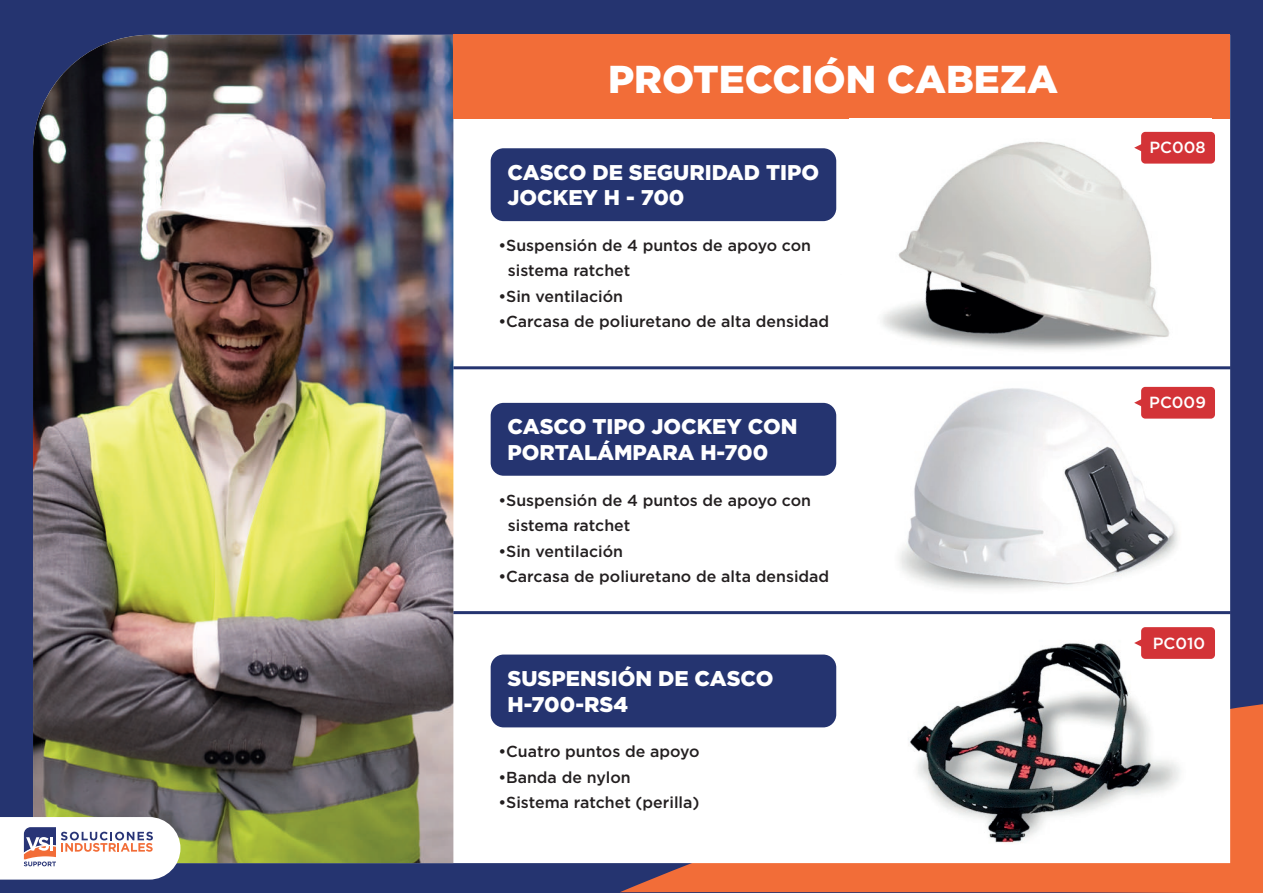
<style>
.page{position:relative;width:1263px;height:893px;background:#253470}
.page>*{position:absolute;margin:0;border:0;box-sizing:border-box;transform-origin:0 0}
.t1{font:900 38.85px "Gotham Pro";color:#fff}
.t2{font:900 21.3px/25.7px "Gotham";color:#fff}
.t3{font:500 16.2px "Gotham Pro";color:#fff}
.t4{font:500 15.9px/25.5px "Gotham Pro";color:#231f20}
</style>
<div class="page">
<svg style="left:620px;top:704px;width:643px;height:189px;background:#e56a3c"></svg>
<div style="left:453px;top:119px;width:777px;height:744px;background:#fff"></div>
<img style="left:33px;top:35px;width:420px;height:828px">
<div style="left:453px;top:35px;width:777px;height:84px;background:#f26d38"></div>
<hr style="left:453px;top:366px;width:778px;height:3px;background:#253470">
<hr style="left:453px;top:611px;width:778px;height:3px;background:#253470">
<div style="left:491px;top:148px;width:345px;height:73px;background:#253470;border-radius:13px"></div>
<div style="left:491px;top:403px;width:345px;height:73px;background:#253470;border-radius:13px"></div>
<div style="left:491px;top:654px;width:345px;height:73px;background:#253470;border-radius:13px"></div>
<img style="left:850px;top:119px;width:361px;height:243px">
<img style="left:865px;top:373px;width:348px;height:234px">
<img style="left:858px;top:620px;width:357px;height:240px">
<div style="left:1141px;top:132px;width:74px;height:32px;background:#d33337;border-radius:4px"></div>
<svg style="left:1134px;top:144px;width:8px;height:8px"></svg>
<div style="left:1141px;top:387px;width:74px;height:32px;background:#d33337;border-radius:4px"></div>
<svg style="left:1134px;top:399px;width:8px;height:8px"></svg>
<div style="left:1141px;top:627px;width:74px;height:32px;background:#d33337;border-radius:4px"></div>
<svg style="left:1134px;top:639px;width:7px;height:8px"></svg>
<svg style="left:0;top:817px;width:180px;height:63px;background:#e5dfe3"></svg>
<h1 class="t1" style="left:608px;top:56px;width:451px">PROTECCIÓN CABEZA</h1>
<h2 class="t2" style="left:507px;top:159px;width:313px">CASCO DE SEGURIDAD TIPO<br>JOCKEY H - 700</h2>
<p class="t4" style="left:508px;top:232px;width:305px;text-indent:-10px">•Suspensión de 4 puntos de apoyo con sistema ratchet</p>
<p class="t4" style="left:498px;top:283px;width:126px">•Sin ventilación</p>
<p class="t4" style="left:498px;top:309px;width:332px">•Carcasa de poliuretano de alta densidad</p>
<h2 class="t2" style="left:507px;top:413px;width:291px">CASCO TIPO JOCKEY CON<br>PORTALÁMPARA H-700</h2>
<p class="t4" style="left:508px;top:487px;width:305px;text-indent:-10px">•Suspensión de 4 puntos de apoyo con sistema ratchet</p>
<p class="t4" style="left:498px;top:538px;width:126px">•Sin ventilación</p>
<p class="t4" style="left:498px;top:563px;width:332px">•Carcasa de poliuretano de alta densidad</p>
<h2 class="t2" style="left:507px;top:665px;width:267px">SUSPENSIÓN DE CASCO<br>H-700-RS4</h2>
<p class="t4" style="left:498px;top:738px;width:203px">•Cuatro puntos de apoyo</p>
<p class="t4" style="left:498px;top:764px;width:134px">•Banda de nylon</p>
<p class="t4" style="left:498px;top:789px;width:203px">•Sistema ratchet (perilla)</p>
<p class="t3" style="left:1149px;top:138px;width:58px">PC008</p>
<p class="t3" style="left:1149px;top:393px;width:58px">PC009</p>
<p class="t3" style="left:1153px;top:634px;width:54px">PC010</p>
</div>
